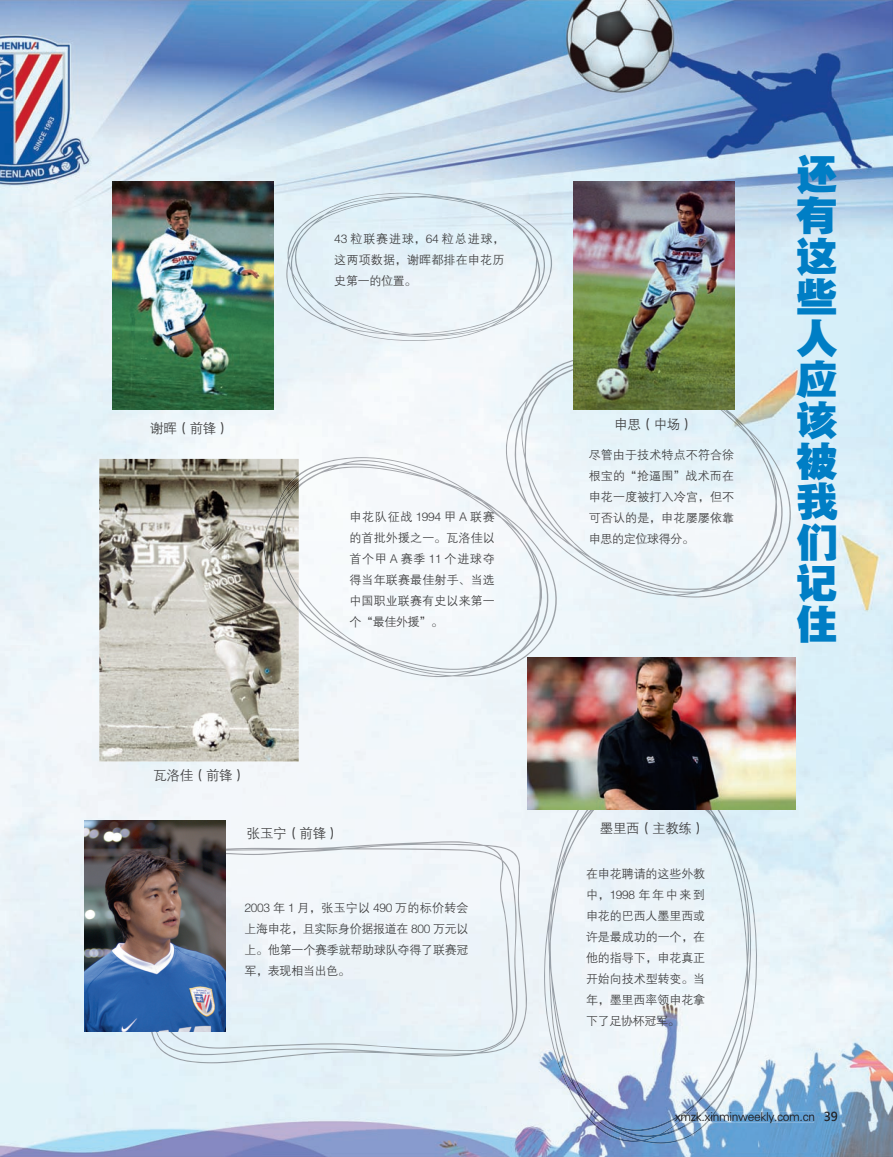
<style>
.page{position:relative;width:893px;height:1157px;background:#fff}
.page>*{position:absolute;margin:0;border:0;box-sizing:border-box;transform-origin:0 0}
.t1{font:42px/41px "FZYDTHJW GB1 0";color:#007ec5;text-align:justify}
.t2{font:13.5px "FZZDXJW GB1 0";letter-spacing:-.025em;color:#3e3e3f}
.t3{font:12px/21px "FZZDXJW GB1 0";letter-spacing:-.005em;color:#3e3e3f;text-align:justify}
.t4{font:12px "FZXH1 JW GB1 0";letter-spacing:-.025em;color:#231f20}
.s1{font-family:"Microsoft Ya Hei"}
</style>
<div class="page">
<img style="left:0;top:0;width:735px;height:473px">
<img style="left:735px;top:0;width:158px;height:1157px">
<img style="left:0;top:473px;width:105px;height:684px">
<img style="left:263px;top:597px;width:368px;height:560px">
<div style="left:630px;top:597px;width:106px;height:61px;background:#e6f3f8"></div>
<img style="left:105px;top:761px;width:158px;height:396px">
<svg style="left:825px;top:1111px;width:12px;height:9px"></svg>
<img style="left:758px;top:1111px;width:56px;height:11px">
<img style="left:113px;top:181px;width:160px;height:228px">
<img style="left:286px;top:193px;width:268px;height:148px">
<img style="left:544px;top:809px;width:214px;height:334px">
<img style="left:675px;top:1111px;width:41px;height:11px">
<img style="left:99px;top:459px;width:200px;height:302px">
<img style="left:299px;top:457px;width:266px;height:220px">
<img style="left:259px;top:474px;width:40px;height:137px">
<img style="left:501px;top:356px;width:296px;height:241px">
<img style="left:140px;top:841px;width:388px;height:222px">
<img style="left:85px;top:821px;width:140px;height:211px">
<img style="left:573px;top:181px;width:161px;height:228px">
<img style="left:527px;top:658px;width:269px;height:151px">
<p class="t2" style="left:150px;top:420px;width:81px">谢晖（前锋）</p>
<p class="t2" style="left:153px;top:768px;width:94px">瓦洛佳（前锋）</p>
<p class="t3" style="left:334px;top:229px;width:172px">43 粒联赛进球，64 粒总进球，这两项数据，谢晖都排在申花历史第一的位置。</p>
<p class="t3" style="left:349px;top:506px;width:147px">申花队征战 1994 甲 A 联赛的首批外援之一。瓦洛佳以首个甲 A 赛季 11 个进球夺得当年联赛最佳射手、当选中国职业联赛有史以来第一个“最佳外援”。</p>
<p class="t2" style="left:614px;top:417px;width:81px">申思（中场）</p>
<p class="t3" style="left:589px;top:444px;width:147px">尽管由于技术特点不符合徐根宝的“抢逼围”战术而在申花一度被打入冷宫，但不可否认的是，申花屡屡依靠申思的定位球得分。</p>
<p class="t2" style="left:247px;top:826px;width:94px">张玉宁（前锋）</p>
<p class="t2" style="left:600px;top:821px;width:107px">墨里西（主教练）</p>
<p class="t3" style="left:245px;top:897px;width:226px">2003 年 1 月，张玉宁以 490 万的标价转会上海申花，且实际身价据报道在 800 万元以上。他第一个赛季就帮助球队夺得了联赛冠军，表现相当出色。</p>
<p class="t3" style="left:586px;top:864px;width:121px">在申花聘请的这些外教中，1998 年年中来到申花的巴西人墨里西或许是最成功的一个，在他的指导下，申花真正开始向技术型转变。当年，墨里西率领申花拿下了足协杯冠军。</p>
<h1 class="t1" style="left:796px;top:155px;width:43px">还有这些人应该被我们记住</h1>
<p class="t4" style="left:675px;top:1109px;width:164px">xmzk.xinminweekly.com.cn <span class="s1">39</span></p>
</div>
